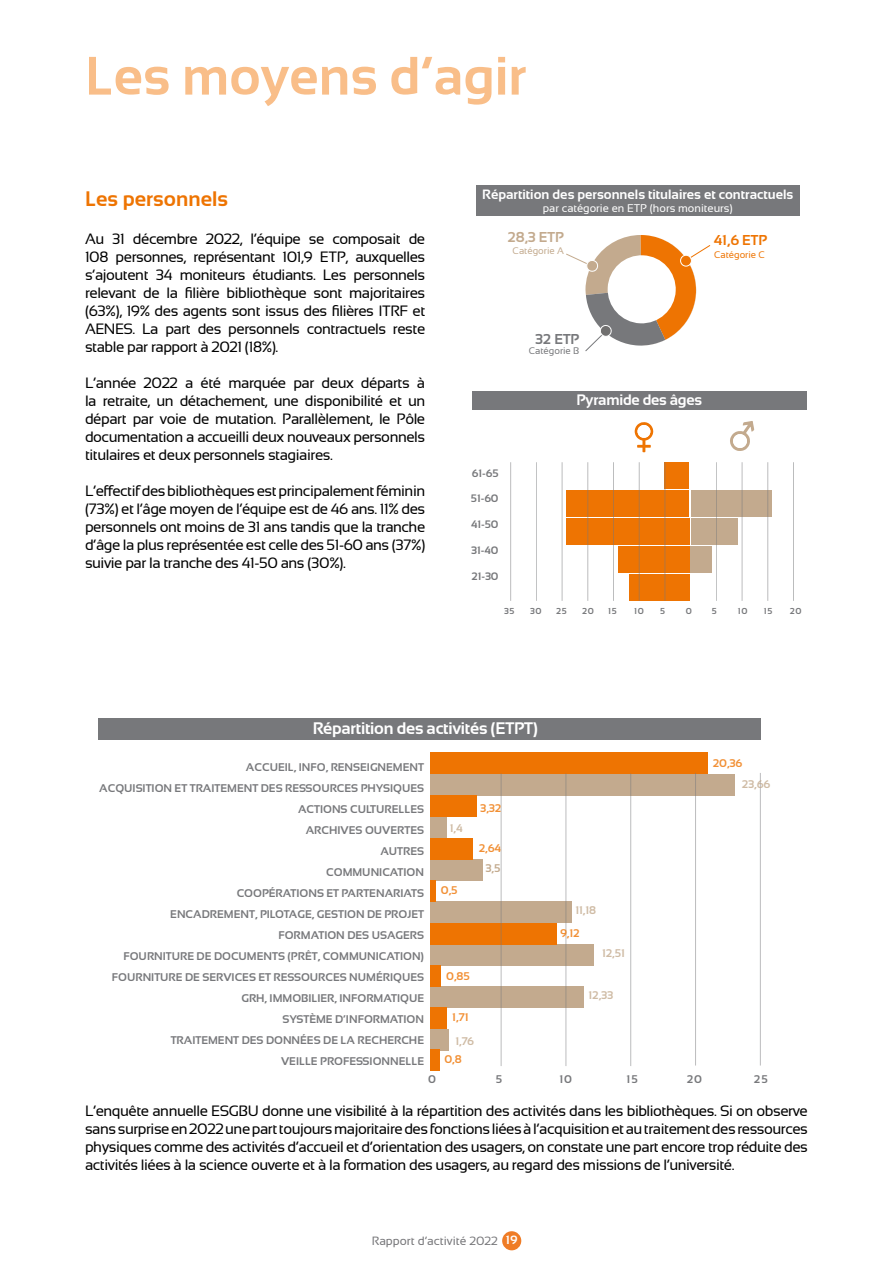
<style>
.page{position:relative;width:893px;height:1263px;background:#fff}
.page>*{position:absolute;margin:0;border:0;box-sizing:border-box;transform-origin:0 0}
.t1{font:700 54px "Sansation";color:#f9be89}
.t2{font:700 21px "Sansation";color:#ee7402}
.t3{font:700 16.8px "Sansation";letter-spacing:-.015em;color:#fff}
.t4{font:700 15.15px "Sansation";letter-spacing:-.015em;color:#fff}
.t5{font:15px/18px "Sansation";letter-spacing:-.03em;color:#000;text-align:justify}
.t6{font:700 14.25px "Sansation";color:#c3aa8e}
.t7{font:700 14.25px "Sansation";color:#ee7402}
.t8{font:700 14.25px "Sansation";color:#77787b}
.t9{font:700 13.5px "Sansation";color:#fff}
.t10{font:12px "Sansation";color:#77777a}
.t11{font:700 11.1px/21px "Sansation";color:#77787b;text-align:right}
.t12{font:11.1px "Sansation";color:#fff}
.t13{font:700 11.1px "Sansation";color:rgb(238 116 2/.8)}
.t14{font:700 11.1px "Sansation";color:rgb(195 170 142/.8)}
.t15{font:700 11.1px "Sansation";color:#c3aa8e}
.t16{font:700 10.8px "Sansation";color:#77787b}
.t17{font:9.6px "Sansation";color:#77787b}
.t18{font:9.6px "Sansation";color:#c3aa8e}
.t19{font:9.6px "Sansation";color:#ee7402}
.t20{font:700 8.7px "Sansation";letter-spacing:.085em;color:#77787b}
.s1{font-weight:700;color:#fff}
</style>
<div class="page">
<div style="left:502px;top:1231px;width:19px;height:19px;background:#ef7c26;border-radius:50%"></div>
<div style="left:691px;top:490px;width:81px;height:26px;background:#c3aa8e"></div>
<div style="left:566px;top:490px;width:123px;height:26px;background:#ee7402"></div>
<div style="left:691px;top:518px;width:46px;height:26px;background:#c3aa8e"></div>
<div style="left:566px;top:518px;width:123px;height:26px;background:#ee7402"></div>
<div style="left:691px;top:546px;width:21px;height:27px;background:#c3aa8e"></div>
<div style="left:618px;top:546px;width:71px;height:27px;background:#ee7402"></div>
<div style="left:629px;top:574px;width:60px;height:27px;background:#ee7402"></div>
<div style="left:665px;top:462px;width:24px;height:26px;background:#ee7402"></div>
<div style="left:472px;top:391px;width:335px;height:19px;background:#77787b"></div>
<hr style="left:510px;top:462px;width:1px;height:139px;background:#77787b">
<hr style="left:536px;top:462px;width:1px;height:139px;background:#77787b">
<hr style="left:562px;top:462px;width:1px;height:139px;background:#77787b">
<hr style="left:587px;top:462px;width:1px;height:139px;background:#77787b">
<hr style="left:639px;top:462px;width:1px;height:139px;background:#77787b">
<hr style="left:613px;top:462px;width:1px;height:139px;background:#77787b">
<hr style="left:665px;top:462px;width:1px;height:139px;background:#77787b">
<hr style="left:716px;top:462px;width:1px;height:139px;background:#77787b">
<hr style="left:742px;top:462px;width:1px;height:139px;background:#77787b">
<hr style="left:767px;top:462px;width:1px;height:139px;background:#77787b">
<hr style="left:793px;top:462px;width:1px;height:139px;background:#77787b">
<svg style="left:730px;top:421px;width:24px;height:30px"></svg>
<div style="left:733px;top:434px;width:14px;height:14px;background:#fff;border-radius:50%"></div>
<svg style="left:635px;top:422px;width:18px;height:30px"></svg>
<div style="left:637px;top:425px;width:13px;height:13px;background:#fff;border-radius:50%"></div>
<div style="left:430px;top:902px;width:142px;height:21px;background:#c3aa8e"></div>
<div style="left:430px;top:859px;width:53px;height:22px;background:#c3aa8e"></div>
<div style="left:430px;top:817px;width:16px;height:21px;background:#c3aa8e"></div>
<div style="left:430px;top:774px;width:305px;height:22px;background:#c3aa8e"></div>
<div style="left:98px;top:718px;width:662px;height:21px;background:#77787b"></div>
<div style="left:430px;top:944px;width:163px;height:21px;background:#c3aa8e"></div>
<div style="left:430px;top:986px;width:154px;height:22px;background:#c3aa8e"></div>
<div style="left:430px;top:923px;width:127px;height:21px;background:#ee7402"></div>
<div style="left:430px;top:880px;width:5px;height:22px;background:#ee7402"></div>
<div style="left:430px;top:838px;width:43px;height:21px;background:#ee7402"></div>
<div style="left:430px;top:796px;width:46px;height:21px;background:#ee7402"></div>
<div style="left:430px;top:753px;width:277px;height:21px;background:#ee7402"></div>
<div style="left:430px;top:965px;width:11px;height:22px;background:#ee7402"></div>
<div style="left:430px;top:1008px;width:16px;height:21px;background:#ee7402"></div>
<hr style="left:501px;top:773px;width:1px;height:293px;background:#77787b">
<hr style="left:565px;top:773px;width:1px;height:293px;background:#77787b">
<hr style="left:630px;top:773px;width:1px;height:293px;background:#77787b">
<hr style="left:695px;top:773px;width:1px;height:292px;background:#77787b">
<hr style="left:760px;top:773px;width:1px;height:292px;background:#77787b">
<div style="left:430px;top:1029px;width:19px;height:21px;background:#c3aa8e"></div>
<div style="left:430px;top:1049px;width:9px;height:22px;background:#ee7402"></div>
<div style="left:476px;top:186px;width:323px;height:30px;background:#77787b"></div>
<svg style="left:566px;top:235px;width:145px;height:117px"></svg>
<h1 class="t1" style="left:85px;top:46px;width:443px">Les moyens d’agir</h1>
<h2 class="t2" style="left:85px;top:187px;width:144px">Les personnels</h2>
<p class="t5" style="left:85px;top:230px;width:342px">Au 31 décembre 2022, l’équipe se composait de 108 personnes, représentant 101,9 ETP, auxquelles s’ajoutent 34 moniteurs étudiants. Les personnels relevant de la filière bibliothèque sont majoritaires (63%), 19% des agents sont issus des filières ITRF et AENES. La part des personnels contractuels reste stable par rapport à 2021 (18%).</p>
<p class="t5" style="left:85px;top:374px;width:342px">L’année 2022 a été marquée par deux départs à la retraite, un détachement, une disponibilité et un départ par voie de mutation. Parallèlement, le Pôle documentation a accueilli deux nouveaux personnels titulaires et deux personnels stagiaires.</p>
<p class="t5" style="left:85px;top:482px;width:342px">L’effectif des bibliothèques est principalement féminin (73%) et l’âge moyen de l’équipe est de 46 ans. 11% des personnels ont moins de 31 ans tandis que la tranche d’âge la plus représentée est celle des 51-60 ans (37%) suivie par la tranche des 41-50 ans (30%).</p>
<p class="t9" style="left:482px;top:187px;width:313px">Répartition des personnels titulaires et contractuels</p>
<p class="t12" style="left:543px;top:202px;width:192px">par catégorie en ETP (hors moniteurs)</p>
<p class="t6" style="left:507px;top:229px;width:58px">28,3 ETP</p>
<p class="t7" style="left:714px;top:232px;width:55px">41,6 ETP</p>
<p class="t18" style="left:513px;top:245px;width:53px">Catégorie A</p>
<p class="t19" style="left:714px;top:249px;width:52px">Catégorie C</p>
<p class="t8" style="left:535px;top:331px;width:46px">32 ETP</p>
<p class="t17" style="left:529px;top:346px;width:52px">Catégorie B</p>
<p class="t16" style="left:472px;top:467px;width:28px">61-65</p>
<p class="t16" style="left:471px;top:493px;width:29px">51-60</p>
<p class="t16" style="left:471px;top:519px;width:29px">41-50</p>
<p class="t16" style="left:471px;top:545px;width:29px">31-40</p>
<p class="t16" style="left:471px;top:571px;width:29px">21-30</p>
<p class="t4" style="left:577px;top:392px;width:127px">Pyramide des âges</p>
<p class="t20" style="left:504px;top:606px;width:12px">35</p>
<p class="t20" style="left:530px;top:606px;width:13px">30</p>
<p class="t20" style="left:556px;top:606px;width:12px">25</p>
<p class="t20" style="left:582px;top:606px;width:13px">20</p>
<p class="t20" style="left:608px;top:606px;width:10px">15</p>
<p class="t20" style="left:634px;top:606px;width:11px">10</p>
<p class="t20" style="left:660px;top:606px;width:6px">5</p>
<p class="t20" style="left:686px;top:606px;width:8px">0</p>
<p class="t20" style="left:712px;top:606px;width:6px">5</p>
<p class="t20" style="left:738px;top:606px;width:11px">10</p>
<p class="t20" style="left:764px;top:606px;width:10px">15</p>
<p class="t20" style="left:790px;top:606px;width:13px">20</p>
<p class="t3" style="left:313px;top:719px;width:227px">Répartition des activités (ETPT)</p>
<p class="t11" style="left:99px;top:757px;width:326px">ACCUEIL, INFO, RENSEIGNEMENT<br>ACQUISITION ET TRAITEMENT DES RESSOURCES PHYSIQUES<br>ACTIONS CULTURELLES<br>ARCHIVES OUVERTES<br>AUTRES<br>COMMUNICATION<br>COOPÉRATIONS ET PARTENARIATS<br>ENCADREMENT, PILOTAGE, GESTION DE PROJET<br>FORMATION DES USAGERS<br>FOURNITURE DE DOCUMENTS (PRÊT, COMMUNICATION)<br>FOURNITURE DE SERVICES ET RESSOURCES NUMÉRIQUES<br>GRH, IMMOBILIER, INFORMATIQUE<br>SYSTÈME D’INFORMATION<br>TRAITEMENT DES DONNÉES DE LA RECHERCHE<br>VEILLE PROFESSIONNELLE</p>
<p class="t14" style="left:450px;top:822px;width:14px">1,4</p>
<p class="t13" style="left:441px;top:884px;width:18px">0,5</p>
<p class="t13" style="left:480px;top:801px;width:23px">3,32</p>
<p class="t13" style="left:479px;top:842px;width:24px">2,64</p>
<p class="t15" style="left:485px;top:862px;width:16px">3,5</p>
<p class="t13" style="left:446px;top:969px;width:25px">0,85</p>
<p class="t13" style="left:452px;top:1011px;width:18px">1,71</p>
<p class="t14" style="left:455px;top:1034px;width:20px">1,76</p>
<p class="t13" style="left:444px;top:1053px;width:19px">0,8</p>
<p class="t14" style="left:575px;top:904px;width:22px">11,18</p>
<p class="t13" style="left:560px;top:927px;width:21px">9,12</p>
<p class="t14" style="left:602px;top:947px;width:24px">12,51</p>
<p class="t14" style="left:588px;top:989px;width:26px">12,33</p>
<p class="t13" style="left:713px;top:757px;width:31px">20,36</p>
<p class="t14" style="left:742px;top:778px;width:30px">23,66</p>
<p class="t11" style="left:428px;top:1068px;width:9px">0</p>
<p class="t11" style="left:496px;top:1068px;width:8px">5</p>
<p class="t11" style="left:560px;top:1068px;width:14px">10</p>
<p class="t11" style="left:627px;top:1068px;width:13px">15</p>
<p class="t11" style="left:687px;top:1068px;width:17px">20</p>
<p class="t11" style="left:754px;top:1068px;width:15px">25</p>
<p class="t5" style="left:85px;top:1101px;width:724px">L’enquête annuelle ESGBU donne une visibilité à la répartition des activités dans les bibliothèques. Si on observe sans surprise en 2022 une part toujours majoritaire des fonctions liées à l’acquisition et au traitement des ressources physiques comme des activités d’accueil et d’orientation des usagers, on constate une part encore trop réduite des activités liées à la science ouverte et à la formation des usagers, au regard des missions de l’université.</p>
<p class="t10" style="left:372px;top:1234px;width:147px">Rapport d’activité 2022 <span class="s1">19</span></p>
</div>
